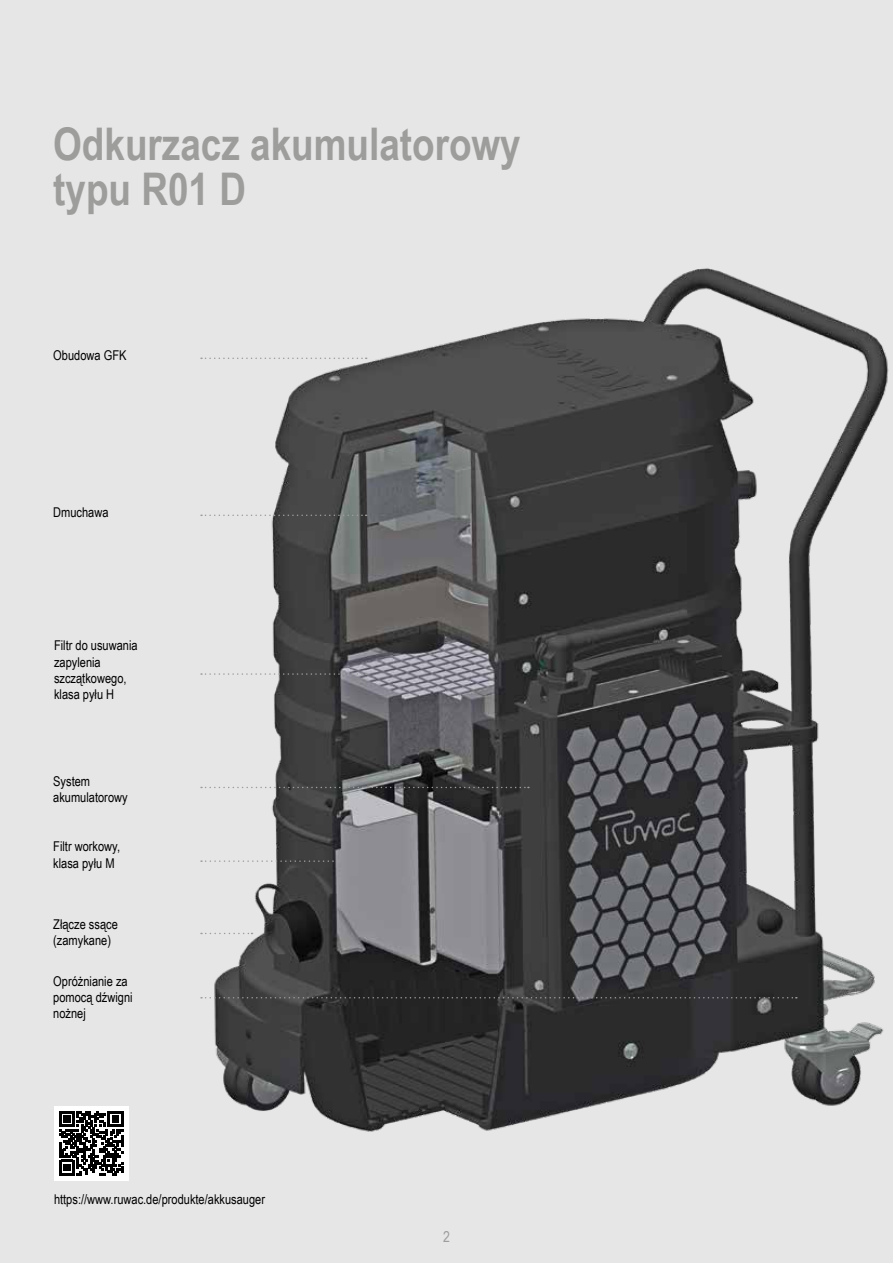
<style>
.page{position:relative;width:893px;height:1263px;background:#e6e6e6}
.page>*{position:absolute;margin:0;border:0;box-sizing:border-box;transform-origin:0 0}
.t1{font:700 45px/45px "Arial Narrow";color:#9d9d9c}
.t2{font:15px "Arial Narrow";color:#9d9d9c}
.t3{font:13.5px/16.2px "Arial Narrow";color:#000}
</style>
<div class="page">
<img style="left:200px;top:268px;width:689px;height:864px">
<svg style="left:201px;top:358px;width:166px;height:1px"></svg>
<svg style="left:201px;top:514px;width:166px;height:2px"></svg>
<svg style="left:201px;top:673px;width:166px;height:2px"></svg>
<svg style="left:201px;top:787px;width:328px;height:1px"></svg>
<svg style="left:201px;top:860px;width:138px;height:2px"></svg>
<svg style="left:201px;top:933px;width:52px;height:1px"></svg>
<svg style="left:201px;top:997px;width:596px;height:1px"></svg>
<div style="left:54px;top:1106px;width:74px;height:74px;background:#fff"></div>
<svg style="left:59px;top:1111px;width:64px;height:64px"></svg>
<h1 class="t1" style="left:53px;top:120px;width:469px">Odkurzacz akumulatorowy typu R01 D</h1>
<p class="t3" style="left:53px;top:346px;width:75px">Obudowa GFK</p>
<p class="t3" style="left:53px;top:503px;width:57px">Dmuchawa</p>
<p class="t3" style="left:54px;top:637px;width:85px">Filtr do usuwania zapylenia szczątkowego, klasa pyłu H</p>
<p class="t3" style="left:53px;top:772px;width:76px">System akumulatorowy</p>
<p class="t3" style="left:53px;top:838px;width:68px">Filtr workowy, klasa pyłu M</p>
<p class="t3" style="left:53px;top:916px;width:66px">Złącze ssące (zamykane)</p>
<p class="t3" style="left:53px;top:972px;width:81px">Opróżnianie za pomocą dźwigni nożnej</p>
<p class="t3" style="left:54px;top:1190px;width:213px">https://www.ruwac.de/produkte/akkusauger</p>
<p class="t2" style="left:443px;top:1225px;width:8px">2</p>
</div>
